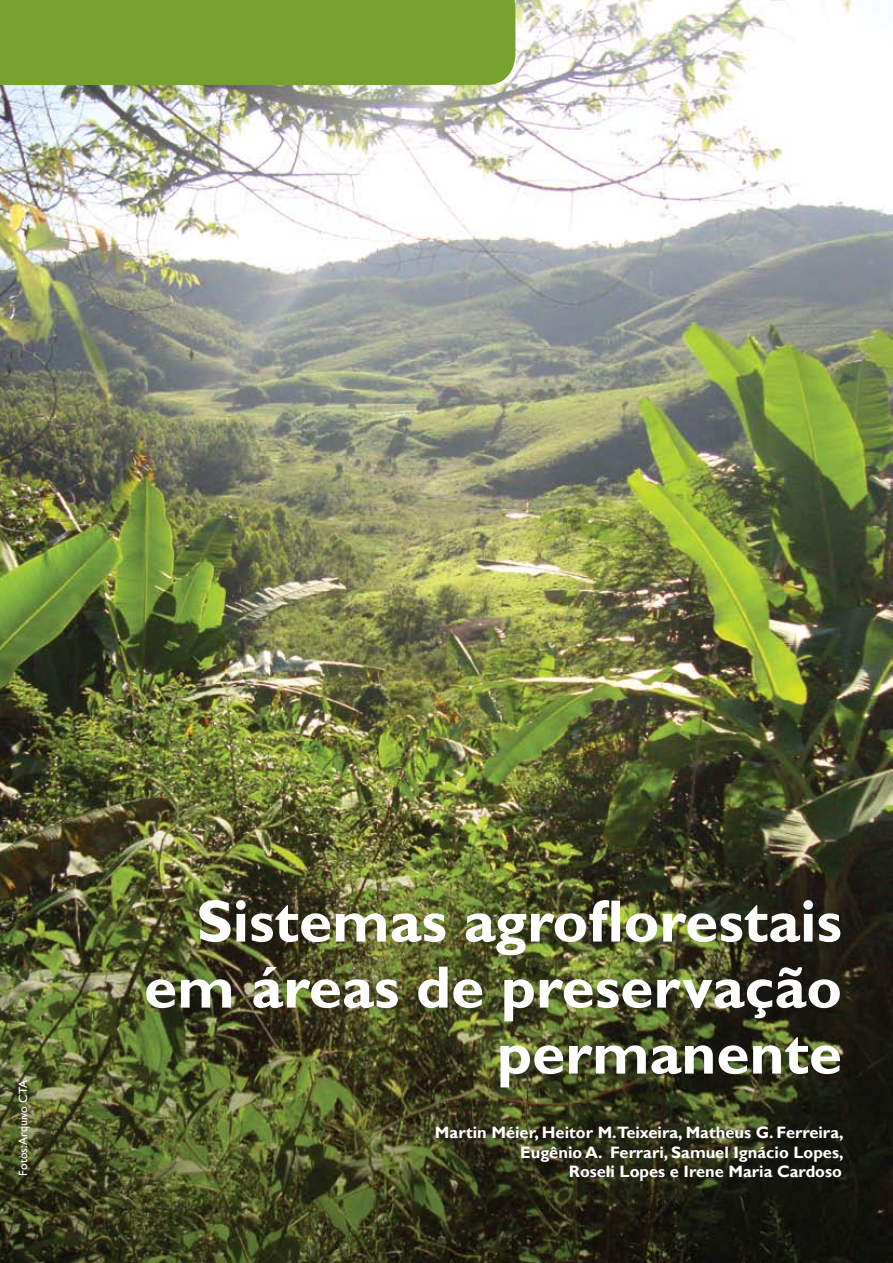
<style>
.page{position:relative;width:893px;height:1263px;background:#fff}
.page>*{position:absolute;margin:0;border:0;box-sizing:border-box;transform-origin:0 0}
.t1{font:700 60px/66px "Gill Sans";color:#fff;text-align:right}
.t2{font:700 16.5px/19.5px "Gill Sans";color:#fff;text-align:right}
.t3{font:12px "Gill Sans";color:#fff}
</style>
<div class="page">
<img style="left:0;top:0;width:893px;height:1263px">
<div style="left:0;top:0;width:515px;height:85px;background:#78a22f"></div>
<p class="t3" style="left:16px;top:1175px;width:97px;rotate:-90deg">Fotos: Arquivo CTA</p>
<h1 class="t1" style="left:144px;top:890px;width:699px">Sistemas agroflorestais em áreas de preservação permanente</h1>
<p class="t2" style="left:435px;top:1123px;width:410px">Martin Méier, Heitor M.Teixeira, Matheus G. Ferreira,<br>Eugênio A. Ferrari, Samuel Ignácio Lopes,</p>
<p class="t2" style="left:569px;top:1162px;width:275px">Roseli Lopes e Irene Maria Cardoso</p>
</div>
